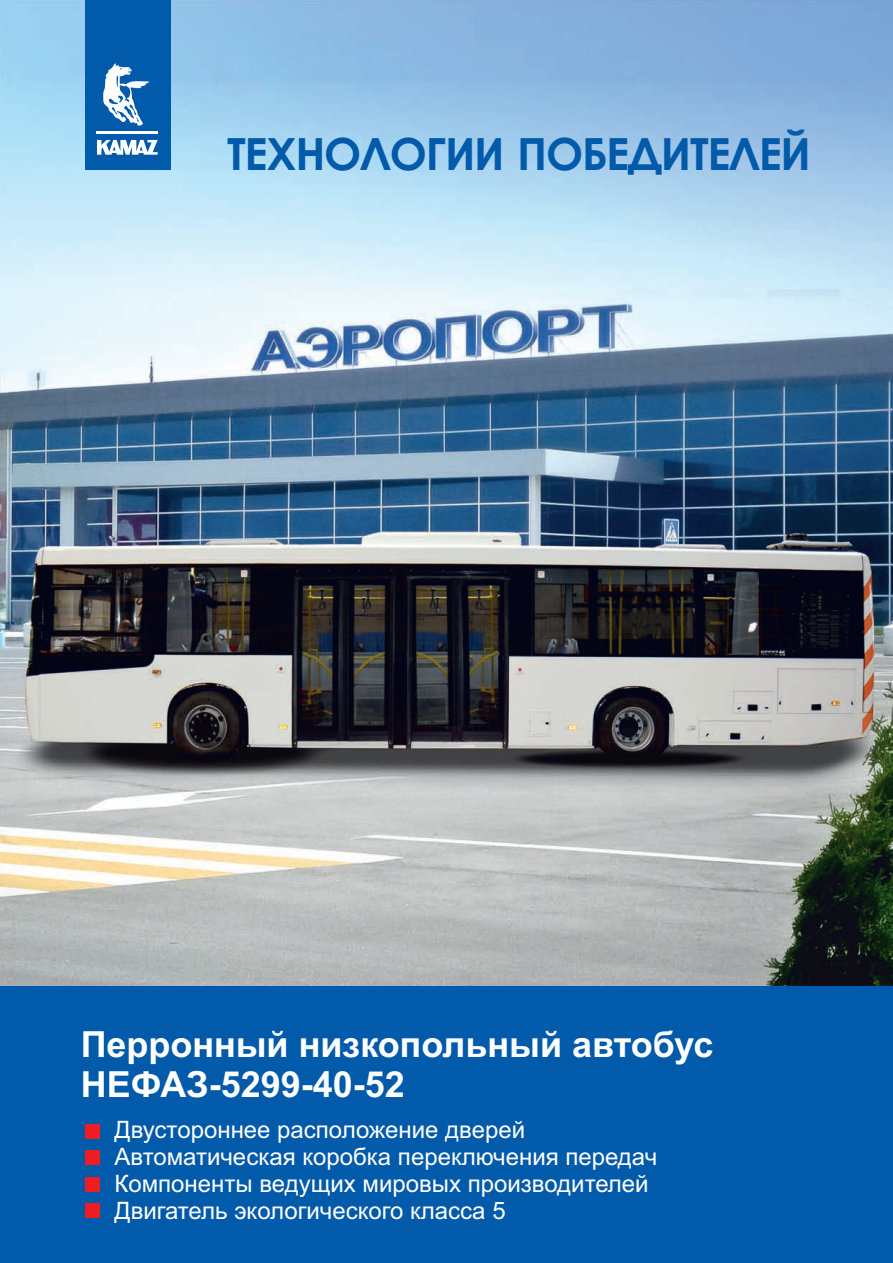
<style>
.page{position:relative;width:893px;height:1263px;background:#fff}
.page>*{position:absolute;margin:0;border:0;box-sizing:border-box;transform-origin:0 0}
.t1{font:700 44.4px "Century Gothic";letter-spacing:-.03em;color:#015aaa}
.t2{font:700 36px/40.3px "Arial";color:#fff}
.t3{font:24px/26.8px "Arial";color:#fff}
</style>
<div class="page">
<img style="left:0;top:0;width:893px;height:986px">
<div style="left:0;top:986px;width:893px;height:277px;background:#015aaa"></div>
<div style="left:85px;top:0;width:85px;height:169px;background:#015aaa"></div>
<svg style="left:97px;top:140px;width:61px;height:15px"></svg>
<hr style="left:97px;top:131px;width:61px;height:3px;background:#fff">
<svg style="left:103px;top:63px;width:46px;height:62px"></svg>
<div style="left:85px;top:1124px;width:15px;height:14px;background:#ee1d23"></div>
<div style="left:85px;top:1150px;width:15px;height:15px;background:#ee1d23"></div>
<div style="left:85px;top:1177px;width:15px;height:15px;background:#ee1d23"></div>
<div style="left:85px;top:1203px;width:15px;height:15px;background:#ee1d23"></div>
<h1 class="t1" style="left:227px;top:137px;width:585px">ТЕХНОЛОГИИ ПОБЕДИТЕЛЕЙ</h1>
<h2 class="t2" style="left:81px;top:1027px;width:634px">Перронный низкопольный автобус<br>НЕФАЗ-5299-40-52</h2>
<p class="t3" style="left:114px;top:1119px;width:544px">Двустороннее расположение дверей Автоматическая коробка переключения передач Компоненты ведущих мировых производителей Двигатель экологического класса 5</p>
</div>
